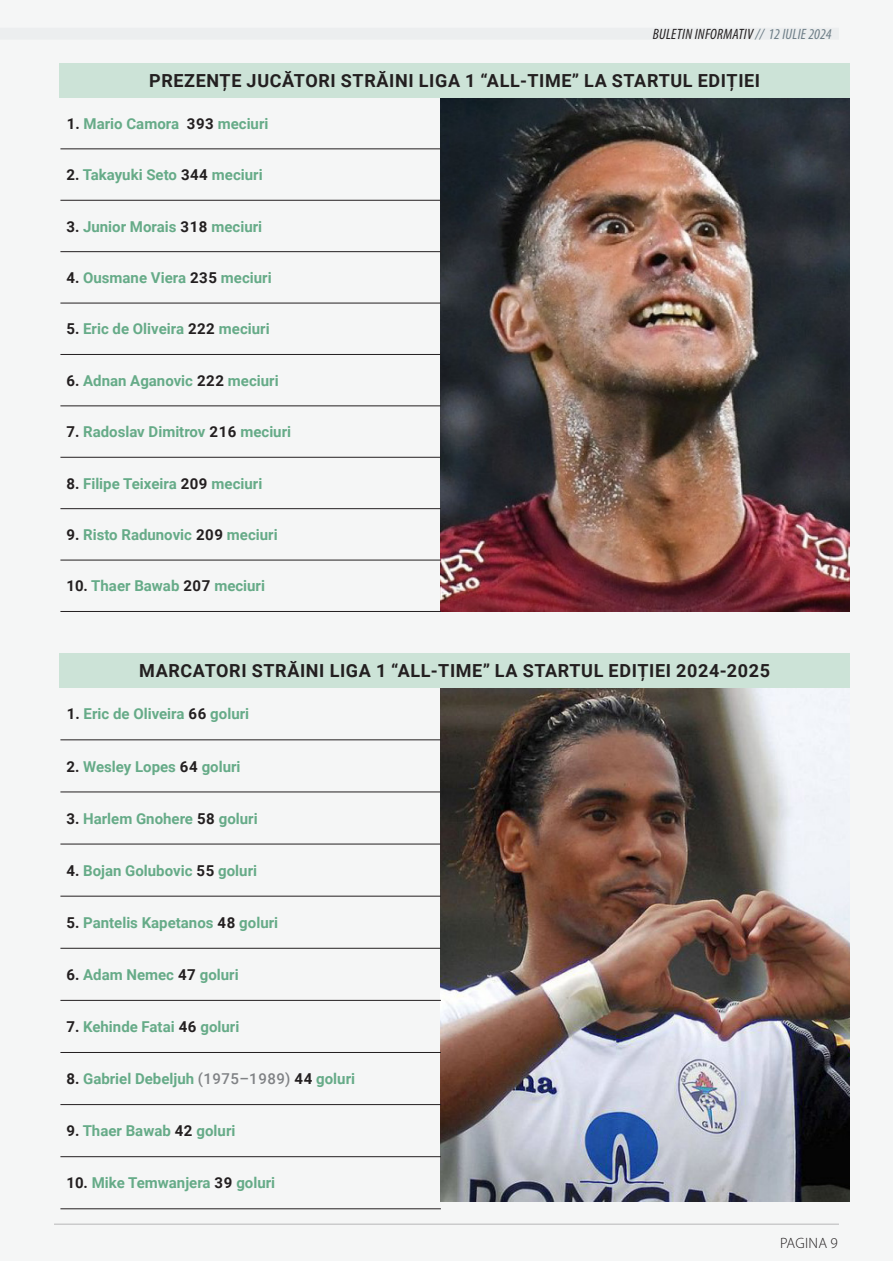
<style>
.page{position:relative;width:893px;height:1263px;background:#fff}
.page>*{position:absolute;margin:0;border:0;box-sizing:border-box;transform-origin:0 0}
.t1{font:700 18px "Roboto";letter-spacing:.035em;color:#231f20}
.t2{font:700 15px "Roboto";color:#66ab88}
.t3{font:italic condensed 15px "Myriad Pro";letter-spacing:.02em;color:#231f20}
.t4{font:300 15px "Myriad Pro";letter-spacing:.02em;color:#231f20}
.s1{color:#6c7d86}
.s2{color:#231f20}
.s3{font-weight:500;color:#808285}
</style>
<div class="page">
<div style="left:0;top:0;width:893px;height:1261px;background:#f5f6f6"></div>
<div style="left:0;top:28px;width:839px;height:12px;background:#eceeef"></div>
<hr style="left:54px;top:1224px;width:785px;height:1px;background:#231f20">
<img style="left:441px;top:97px;width:409px;height:515px">
<img style="left:441px;top:688px;width:409px;height:514px">
<div style="left:59px;top:63px;width:791px;height:34px;background:#cce3d7"></div>
<div style="left:59px;top:653px;width:791px;height:35px;background:#cce3d7"></div>
<hr style="left:60px;top:251px;width:381px;height:1px;background:#231f20">
<hr style="left:60px;top:303px;width:381px;height:1px;background:#231f20">
<hr style="left:60px;top:354px;width:381px;height:1px;background:#231f20">
<hr style="left:60px;top:406px;width:381px;height:1px;background:#231f20">
<hr style="left:60px;top:457px;width:381px;height:1px;background:#231f20">
<hr style="left:60px;top:508px;width:381px;height:1px;background:#231f20">
<hr style="left:60px;top:560px;width:381px;height:1px;background:#231f20">
<hr style="left:60px;top:611px;width:381px;height:1px;background:#231f20">
<hr style="left:60px;top:149px;width:381px;height:1px;background:#231f20">
<hr style="left:60px;top:200px;width:381px;height:1px;background:#231f20">
<hr style="left:60px;top:844px;width:381px;height:1px;background:#231f20">
<hr style="left:60px;top:896px;width:381px;height:1px;background:#231f20">
<hr style="left:60px;top:948px;width:381px;height:1px;background:#231f20">
<hr style="left:60px;top:1000px;width:381px;height:1px;background:#231f20">
<hr style="left:60px;top:1052px;width:381px;height:1px;background:#231f20">
<hr style="left:60px;top:1104px;width:381px;height:1px;background:#231f20">
<hr style="left:60px;top:1156px;width:381px;height:1px;background:#231f20">
<hr style="left:60px;top:1208px;width:381px;height:1px;background:#231f20">
<hr style="left:60px;top:739px;width:381px;height:1px;background:#231f20">
<hr style="left:60px;top:792px;width:381px;height:1px;background:#231f20">
<p class="t3" style="left:653px;top:25px;width:180px">BULETIN INFORMATIV <span class="s1">// 12 IULIE 2024</span></p>
<p class="t1" style="left:149px;top:68px;width:613px">PREZENȚE JUCĂTORI STRĂINI LIGA 1 “ALL-TIME” LA STARTUL EDIȚIEI</p>
<p class="t2" style="left:67px;top:113px;width:203px"><span class="s2">1.</span> Mario Camora <span class="s2">393</span> meciuri</p>
<p class="t2" style="left:66px;top:164px;width:198px"><span class="s2">2.</span> Takayuki Seto <span class="s2">344</span> meciuri</p>
<p class="t2" style="left:66px;top:216px;width:197px"><span class="s2">3.</span> Junior Morais <span class="s2">318</span> meciuri</p>
<p class="t2" style="left:66px;top:267px;width:207px"><span class="s2">4.</span> Ousmane Viera <span class="s2">235</span> meciuri</p>
<p class="t2" style="left:66px;top:319px;width:205px"><span class="s2">5.</span> Eric de Oliveira <span class="s2">222</span> meciuri</p>
<p class="t2" style="left:66px;top:370px;width:214px"><span class="s2">6.</span> Adnan Aganovic <span class="s2">222</span> meciuri</p>
<p class="t2" style="left:66px;top:421px;width:226px"><span class="s2">7.</span> Radoslav Dimitrov <span class="s2">216</span> meciuri</p>
<p class="t2" style="left:66px;top:473px;width:197px"><span class="s2">8.</span> Filipe Teixeira <span class="s2">209</span> meciuri</p>
<p class="t2" style="left:66px;top:524px;width:213px"><span class="s2">9.</span> Risto Radunovic <span class="s2">209</span> meciuri</p>
<p class="t2" style="left:66px;top:575px;width:200px"><span class="s2">10.</span> Thaer Bawab <span class="s2">207</span> meciuri</p>
<p class="t1" style="left:139px;top:658px;width:632px">MARCATORI STRĂINI LIGA 1 “ALL-TIME” LA STARTUL EDIȚIEI 2024-2025</p>
<p class="t2" style="left:67px;top:703px;width:184px"><span class="s2">1.</span> Eric de Oliveira <span class="s2">66</span> goluri</p>
<p class="t2" style="left:66px;top:756px;width:176px"><span class="s2">2.</span> Wesley Lopes <span class="s2">64</span> goluri</p>
<p class="t2" style="left:66px;top:808px;width:193px"><span class="s2">3.</span> Harlem Gnohere <span class="s2">58</span> goluri</p>
<p class="t2" style="left:66px;top:860px;width:192px"><span class="s2">4.</span> Bojan Golubovic <span class="s2">55</span> goluri</p>
<p class="t2" style="left:66px;top:912px;width:213px"><span class="s2">5.</span> Pantelis Kapetanos <span class="s2">48</span> goluri</p>
<p class="t2" style="left:66px;top:964px;width:174px"><span class="s2">6.</span> Adam Nemec <span class="s2">47</span> goluri</p>
<p class="t2" style="left:66px;top:1016px;width:174px"><span class="s2">7.</span> Kehinde Fatai <span class="s2">46</span> goluri</p>
<p class="t2" style="left:66px;top:1068px;width:290px"><span class="s2">8.</span> Gabriel Debeljuh <span class="s3">(1975–1989)</span> <span class="s2">44</span> goluri</p>
<p class="t2" style="left:66px;top:1120px;width:171px"><span class="s2">9.</span> Thaer Bawab <span class="s2">42</span> goluri</p>
<p class="t2" style="left:66px;top:1172px;width:210px"><span class="s2">10.</span> Mike Temwanjera <span class="s2">39</span> goluri</p>
<p class="t4" style="left:780px;top:1234px;width:59px">PAGINA 9</p>
</div>
